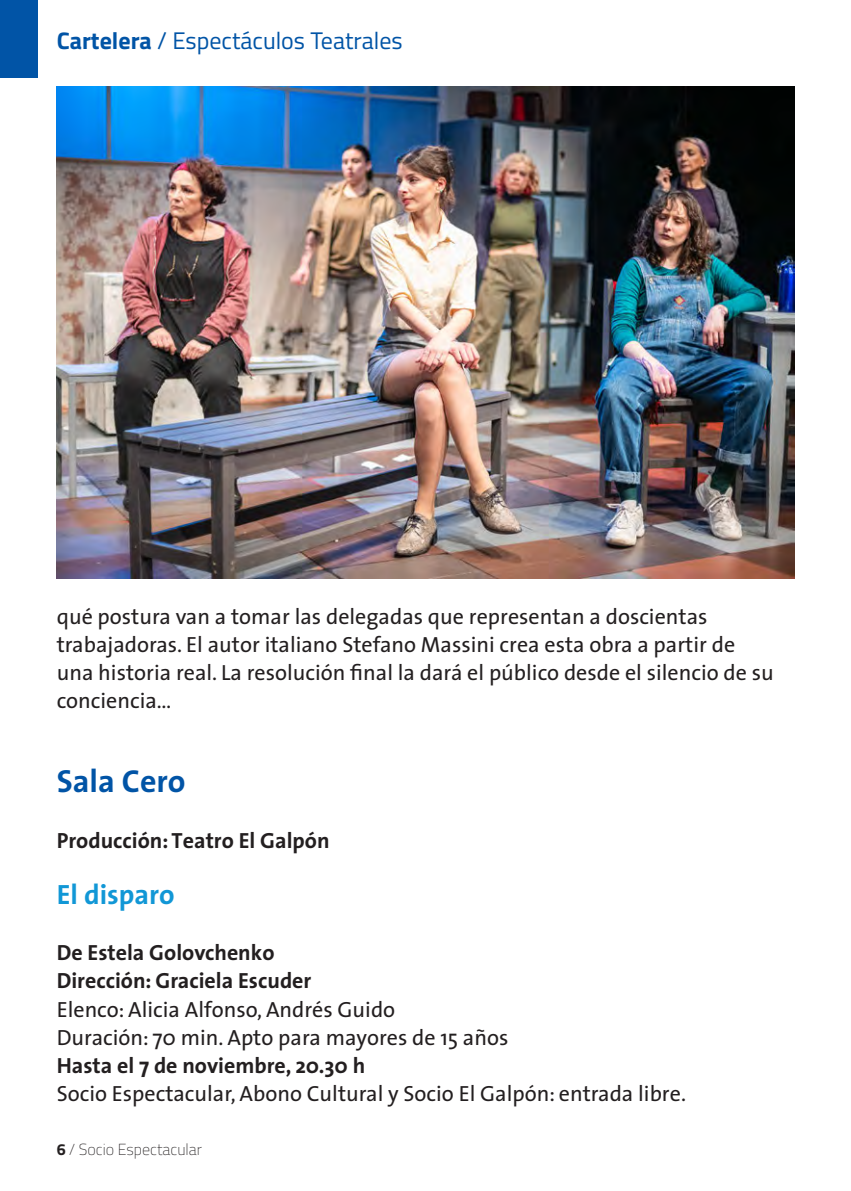
<style>
.page{position:relative;width:851px;height:1191px;background:#fff}
.page>*{position:absolute;margin:0;border:0;box-sizing:border-box;transform-origin:0 0}
.t1{font:700 32px "The Sans";color:#0154a6}
.t2{font:700 28px "The Sans";color:#1197d6}
.t3{font:24px "Titillium Web";color:#0154a6}
.t4{font:22px/28px "The Sans";color:#231f20}
.t5{font:700 22px "The Sans";color:#231f20}
.t6{font:200 16px "Titillium Web";color:#231f20}
.s1{font-weight:700}
</style>
<div class="page">
<div style="left:0;top:0;width:38px;height:77px;background:#0154a6"></div>
<img style="left:57px;top:87px;width:737px;height:491px">
<p class="t3" style="left:57px;top:23px;width:347px"><span class="s1">Cartelera</span> / Espectáculos Teatrales</p>
<p class="t4" style="left:57px;top:602px;width:718px">qué postura van a tomar las delegadas que representan a doscientas trabajadoras. El autor italiano Stefano Massini crea esta obra a partir de una historia real. La resolución final la dará el público desde el silencio de su conciencia…</p>
<p class="t1" style="left:57px;top:754px;width:130px">Sala Cero</p>
<p class="t5" style="left:57px;top:822px;width:274px">Producción: Teatro El Galpón</p>
<p class="t2" style="left:57px;top:871px;width:119px">El disparo</p>
<p class="t5" style="left:57px;top:934px;width:219px">De Estela Golovchenko</p>
<p class="t5" style="left:57px;top:962px;width:256px">Dirección: Graciela Escuder</p>
<p class="t4" style="left:57px;top:994px;width:340px">Elenco: Alicia Alfonso, Andrés Guido</p>
<p class="t4" style="left:57px;top:1022px;width:453px">Duración: 70 min. Apto para mayores de 15 años</p>
<p class="t5" style="left:57px;top:1046px;width:310px">Hasta el 7 de noviembre, 20.30 h</p>
<p class="t4" style="left:57px;top:1078px;width:630px">Socio Espectacular, Abono Cultural y Socio El Galpón: entrada libre.</p>
<p class="t6" style="left:57px;top:1138px;width:147px"><span class="s1">6</span> / Socio Espectacular</p>
</div>
